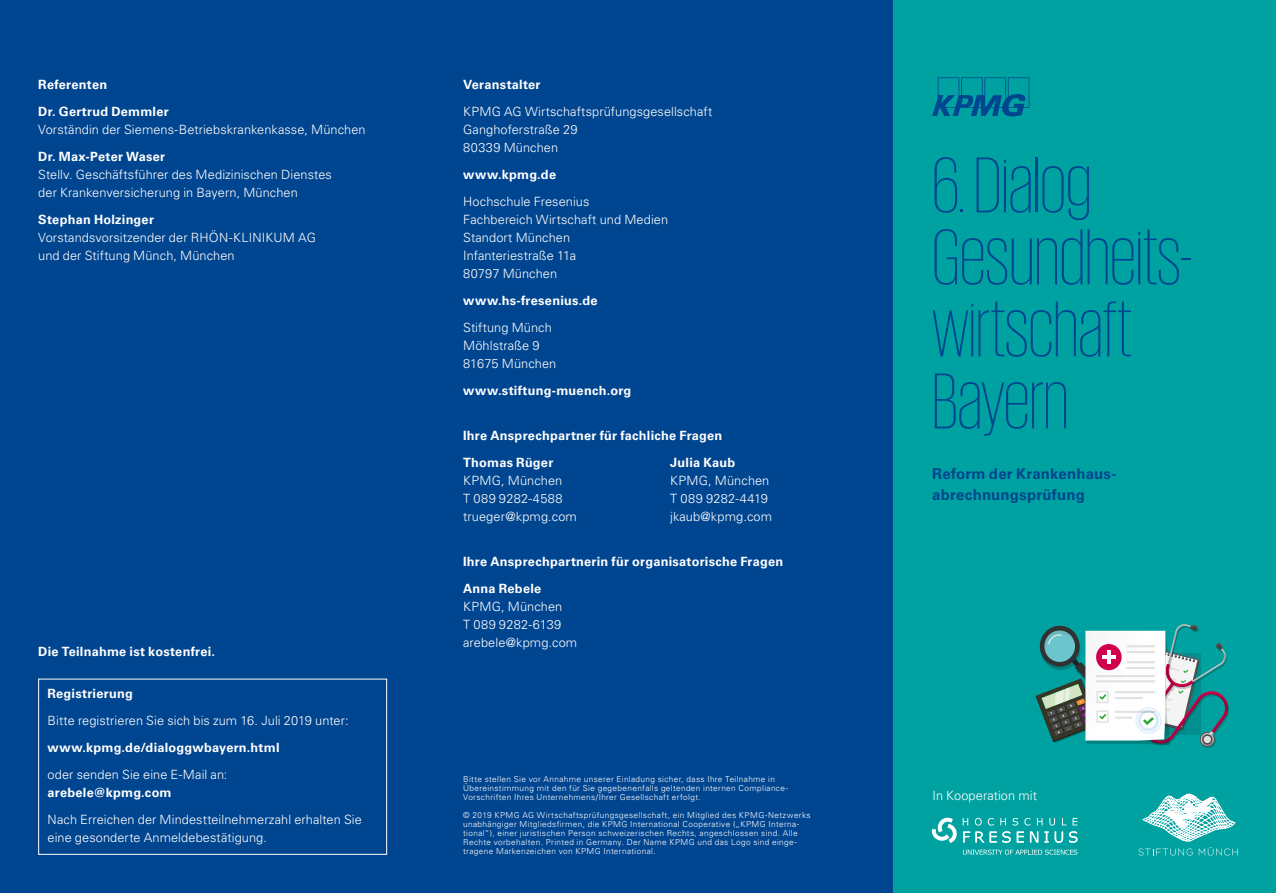
<style>
.page{position:relative;width:1276px;height:893px;background:#fff}
.page>*{position:absolute;margin:0;border:0;box-sizing:border-box;transform-origin:0 0}
.Cover-H1_Titel{font:200 81px/72px "KPMG";color:#00458f}
.Cover-H1_Subline_10{font:700 15px/21px "Univers LT Std";letter-spacing:.01em;color:#00458f}
.Body-P_Programm_Copy{font:300 12.75px/18px "Univers LT Std";letter-spacing:.005em;color:#fff}
.Body-H1_Subheadline{font:700 12.75px "Univers LT Std";letter-spacing:.02em;color:#fff}
.Body-P_Programm_Copy-2{font:700 12.75px "Univers LT Std";letter-spacing:.02em;color:#fff}
.Back-P_Copyright{font:300 8.25px/9px "Univers LT Std";letter-spacing:.045em;color:#fff}
.s1{font-weight:700}
</style>
<div class="page">
<div style="left:850px;top:0;width:426px;height:893px;background:#00a2a1"></div>
<div style="left:425px;top:0;width:425px;height:893px;background:#00458f"></div>
<div style="left:0;top:0;width:430px;height:893px;background:#00458f"></div>
<svg style="left:1038px;top:624px;width:191px;height:124px"></svg>
<div style="left:1096px;top:644px;width:25px;height:26px;background:#d0004d;border-radius:50%"></div>
<hr style="left:1102px;top:655px;width:13px;height:4px;background:#fff">
<hr style="left:1107px;top:650px;width:3px;height:14px;background:#fff">
<div style="left:850px;top:0;width:43px;height:893px;background:#00458f"></div>
<svg style="left:932px;top:77px;width:97px;height:39px"></svg>
<svg style="left:931px;top:818px;width:146px;height:25px"></svg>
<svg style="left:963px;top:850px;width:114px;height:5px"></svg>
<svg style="left:1138px;top:794px;width:99px;height:61px"></svg>
<div style="left:38px;top:679px;width:349px;height:176px;border:1px solid #fff"></div>
<h1 class="Body-H1_Subheadline" style="left:38px;top:77px;width:70px">Referenten</h1>
<p class="Body-P_Programm_Copy" style="left:38px;top:103px;width:329px"><span class="s1">Dr. Gertrud Demmler<br></span>Vorständin der Siemens-Betriebskrankenkasse, München</p>
<p class="Body-P_Programm_Copy" style="left:38px;top:148px;width:295px"><span class="s1">Dr. Max-Peter Waser<br></span>Stellv. Geschäftsführer des Medizinischen Dienstes der Krankenversicherung in Bayern, München</p>
<p class="Body-P_Programm_Copy" style="left:38px;top:211px;width:279px"><span class="s1">Stephan Holzinger<br></span>Vorstandsvorsitzender der RHÖN-KLINIKUM AG und der Stiftung Münch, München</p>
<p class="Body-P_Programm_Copy-2" style="left:38px;top:644px;width:178px">Die Teilnahme ist kostenfrei.</p>
<h1 class="Body-H1_Subheadline" style="left:48px;top:686px;width:87px">Registrierung</h1>
<p class="Body-P_Programm_Copy" style="left:48px;top:712px;width:303px">Bitte registrieren Sie sich bis zum 16. Juli 2019 unter:</p>
<p class="Body-P_Programm_Copy-2" style="left:48px;top:740px;width:233px">www.kpmg.de/dialoggwbayern.html</p>
<p class="Body-P_Programm_Copy" style="left:48px;top:766px;width:181px">oder senden Sie eine E-Mail an: <span class="s1">arebele@kpmg.com</span></p>
<p class="Body-P_Programm_Copy" style="left:48px;top:811px;width:316px">Nach Erreichen der Mindestteilnehmerzahl erhalten Sie eine gesonderte Anmeldebestätigung.</p>
<h1 class="Body-H1_Subheadline" style="left:463px;top:77px;width:79px">Veranstalter</h1>
<p class="Body-P_Programm_Copy" style="left:463px;top:103px;width:251px">KPMG AG Wirtschaftsprüfungsgesellschaft<br>Ganghoferstraße 29<br>80339 München</p>
<p class="Body-P_Programm_Copy-2" style="left:463px;top:167px;width:94px">www.kpmg.de</p>
<p class="Body-P_Programm_Copy" style="left:463px;top:193px;width:206px">Hochschule Fresenius<br>Fachbereich Wirtschaft und Medien<br>Standort München<br>Infanteriestraße 11a<br>80797 München</p>
<p class="Body-P_Programm_Copy-2" style="left:463px;top:293px;width:136px">www.hs-fresenius.de</p>
<p class="Body-P_Programm_Copy" style="left:463px;top:319px;width:95px">Stiftung Münch<br>Möhlstraße 9<br>81675 München</p>
<p class="Body-P_Programm_Copy-2" style="left:463px;top:383px;width:170px">www.stiftung-muench.org</p>
<h1 class="Body-H1_Subheadline" style="left:463px;top:428px;width:261px">Ihre Ansprechpartner für fachliche Fragen</h1>
<p class="Body-P_Programm_Copy" style="left:463px;top:454px;width:115px"><span class="s1">Thomas Rüger<br></span>KPMG, München<br>T 089 9282-4588 trueger@kpmg.com</p>
<p class="Body-P_Programm_Copy" style="left:670px;top:454px;width:103px"><span class="s1">Julia Kaub<br></span>KPMG, München<br>T 089 9282-4419 jkaub@kpmg.com</p>
<h1 class="Body-H1_Subheadline" style="left:463px;top:554px;width:321px">Ihre Ansprechpartnerin für organisatorische Fragen</h1>
<p class="Body-P_Programm_Copy" style="left:463px;top:580px;width:115px"><span class="s1">Anna Rebele<br></span>KPMG, München<br>T 089 9282-6139 arebele@kpmg.com</p>
<p class="Back-P_Copyright" style="left:463px;top:775px;width:326px">Bitte stellen Sie vor Annahme unserer Einladung sicher, dass Ihre Teilnahme in<br>Übereinstimmung mit den für Sie gegebenenfalls geltenden internen Compliance-<br>Vorschriften Ihres Unternehmens/Ihrer Gesellschaft erfolgt.</p>
<p class="Back-P_Copyright" style="left:463px;top:811px;width:349px">© 2019 KPMG AG Wirtschaftsprüfungsgesellschaft, ein Mitglied des KPMG-Netzwerks unabhängiger Mitgliedsfirmen, die KPMG International Cooperative („KPMG Interna&shy;tional“), einer juristischen Person schweizerischen Rechts, angeschlossen sind. Alle Rechte vorbehalten. Printed in Germany. Der Name KPMG und das Logo sind einge&shy;tragene Markenzeichen von KPMG International.</p>
<h1 class="Cover-H1_Titel" style="left:932px;top:147px;width:262px">6. Dialog<br>Gesundheits&shy;wirtschaft<br>Bayern</h1>
<h1 class="Cover-H1_Subline_10" style="left:932px;top:464px;width:186px">Reform der Krankenhaus&shy;abrechnungsprüfung</h1>
<p class="Body-P_Programm_Copy" style="left:932px;top:787px;width:106px">In Kooperation mit</p>
</div>
